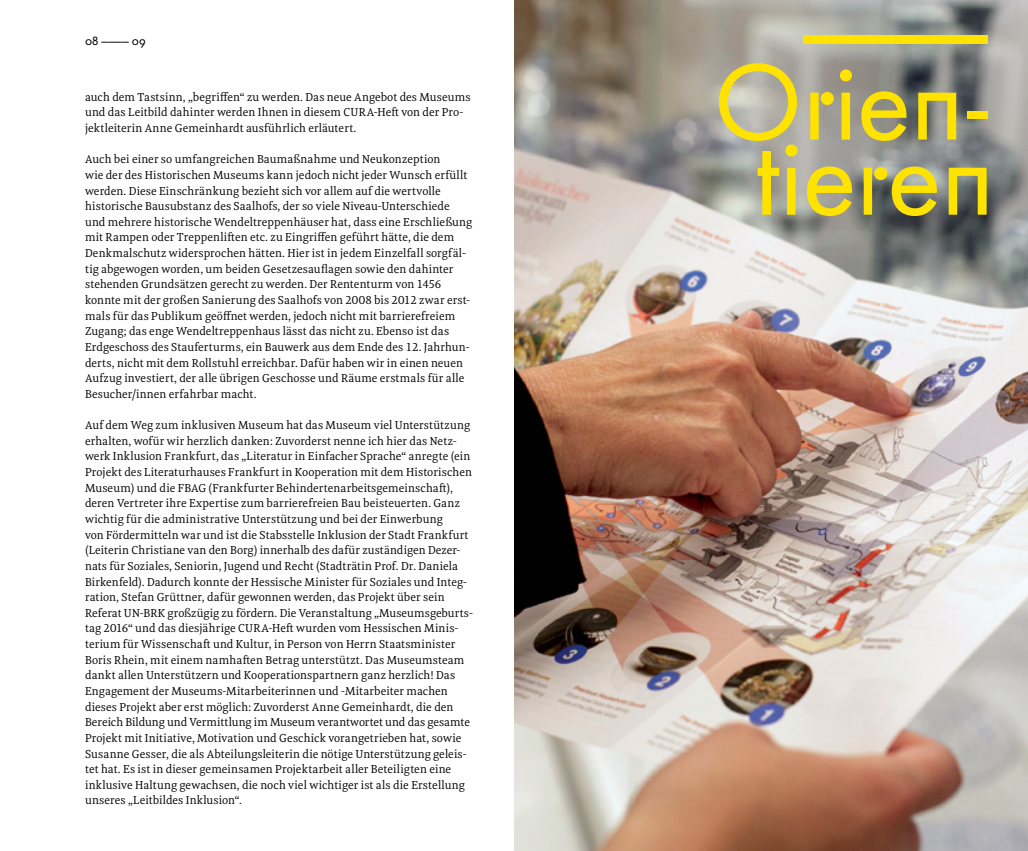
<style>
.page{position:relative;width:1028px;height:851px;background:#fff}
.page>*{position:absolute;margin:0;border:0;box-sizing:border-box;transform-origin:0 0}
.t1{font:112.5px "Futura HMF";letter-spacing:-.02em;color:#ffe300}
.t2{font:12.5px "Futura HMF";color:#000}
.t3{font:11.88px/15.6px "Meret Pro";letter-spacing:.005em;color:#000}
</style>
<div class="page">
<img style="left:514px;top:0;width:514px;height:850px">
<p class="t2" style="left:102px;top:33px;width:29px">————</p>
<p class="t3" style="left:85px;top:89px;width:387px">auch dem Tastsinn, „begriffen“ zu werden. Das neue Angebot des Museums und das Leitbild dahinter werden Ihnen in diesem CURA-Heft von der Pro&shy;jektleiterin Anne Gemeinhardt ausführlich erläutert.</p>
<p class="t3" style="left:85px;top:151px;width:389px">Auch bei einer so umfangreichen Baumaßnahme und Neukonzeption<br>wie der des Historischen Museums kann jedoch nicht jeder Wunsch erfüllt werden. Diese Einschränkung bezieht sich vor allem auf die wertvolle historische Bausubstanz des Saalhofs, der so viele Niveau-Unterschiede und mehrere historische Wendeltreppenhäuser hat, dass eine Erschließung mit Rampen oder Treppenliften etc. zu Eingriffen geführt hätte, die dem Denkmalschutz widersprochen hätten. Hier ist in jedem Einzelfall sorgfäl&shy;tig abgewogen worden, um beiden Gesetzesauflagen sowie den dahinter stehenden Grundsätzen gerecht zu werden. Der Rententurm von 1456 konnte mit der großen Sanierung des Saalhofs von 2008 bis 2012 zwar erst&shy;mals für das Publikum geöffnet werden, jedoch nicht mit barrierefreiem Zugang; das enge Wendeltreppenhaus lässt das nicht zu. Ebenso ist das Erdgeschoss des Stauferturms, ein Bauwerk aus dem Ende des 12. Jahrhun&shy;derts, nicht mit dem Rollstuhl erreichbar. Dafür haben wir in einen neuen Aufzug investiert, der alle übrigen Geschosse und Räume erstmals für alle Besucher/innen erfahrbar macht.</p>
<p class="t3" style="left:85px;top:417px;width:389px">Auf dem Weg zum inklusiven Museum hat das Museum viel Unterstützung erhalten, wofür wir herzlich danken: Zuvorderst nenne ich hier das Netz&shy;werk Inklusion Frankfurt, das „Literatur in Einfacher Sprache“ anregte (ein Projekt des Literaturhauses Frankfurt in Kooperation mit dem Historischen Museum) und die FBAG (Frankfurter Behindertenarbeitsgemeinschaft), deren Vertreter ihre Expertise zum barrierefreien Bau beisteuerten. Ganz wichtig für die administrative Unterstützung und bei der Einwerbung<br>von Fördermitteln war und ist die Stabsstelle Inklusion der Stadt Frankfurt (Leiterin Christiane van den Borg) innerhalb des dafür zuständigen Dezer&shy;nats für Soziales, Seniorin, Jugend und Recht (Stadträtin Prof. Dr. Daniela Birkenfeld). Dadurch konnte der Hessische Minister für Soziales und Integ&shy;ration, Stefan Grüttner, dafür gewonnen werden, das Projekt über sein Referat UN-BRK großzügig zu fördern. Die Veranstaltung „Museumsgeburts&shy;tag 2016“ und das diesjährige CURA-Heft wurden vom Hessischen Minis&shy;terium für Wissenschaft und Kultur, in Person von Herrn Staatsminister Boris Rhein, mit einem namhaften Betrag unterstützt. Das Museumsteam dankt allen Unterstützern und Kooperationspartnern ganz herzlich! Das Engagement der Museums-Mitarbeiterinnen und -Mitarbeiter machen dieses Projekt aber erst möglich: Zuvorderst Anne Gemeinhardt, die den Bereich Bildung und Vermittlung im Museum verantwortet und das gesamte Projekt mit Initiative, Motivation und Geschick vorangetrieben hat, sowie Susanne Gesser, die als Abteilungsleiterin die nötige Unterstützung geleis&shy;tet hat. Es ist in dieser gemeinsamen Projektarbeit aller Beteiligten eine inklusive Haltung gewachsen, die noch viel wichtiger ist als die Erstellung unseres „Leitbildes Inklusion“.</p>
<h1 class="t1" style="left:803px;top:-42px;width:185px">———</h1>
<h1 class="t1" style="left:712px;top:33px;width:274px">Orien-</h1>
<h1 class="t1" style="left:754px;top:108px;width:242px">tieren</h1>
</div>
